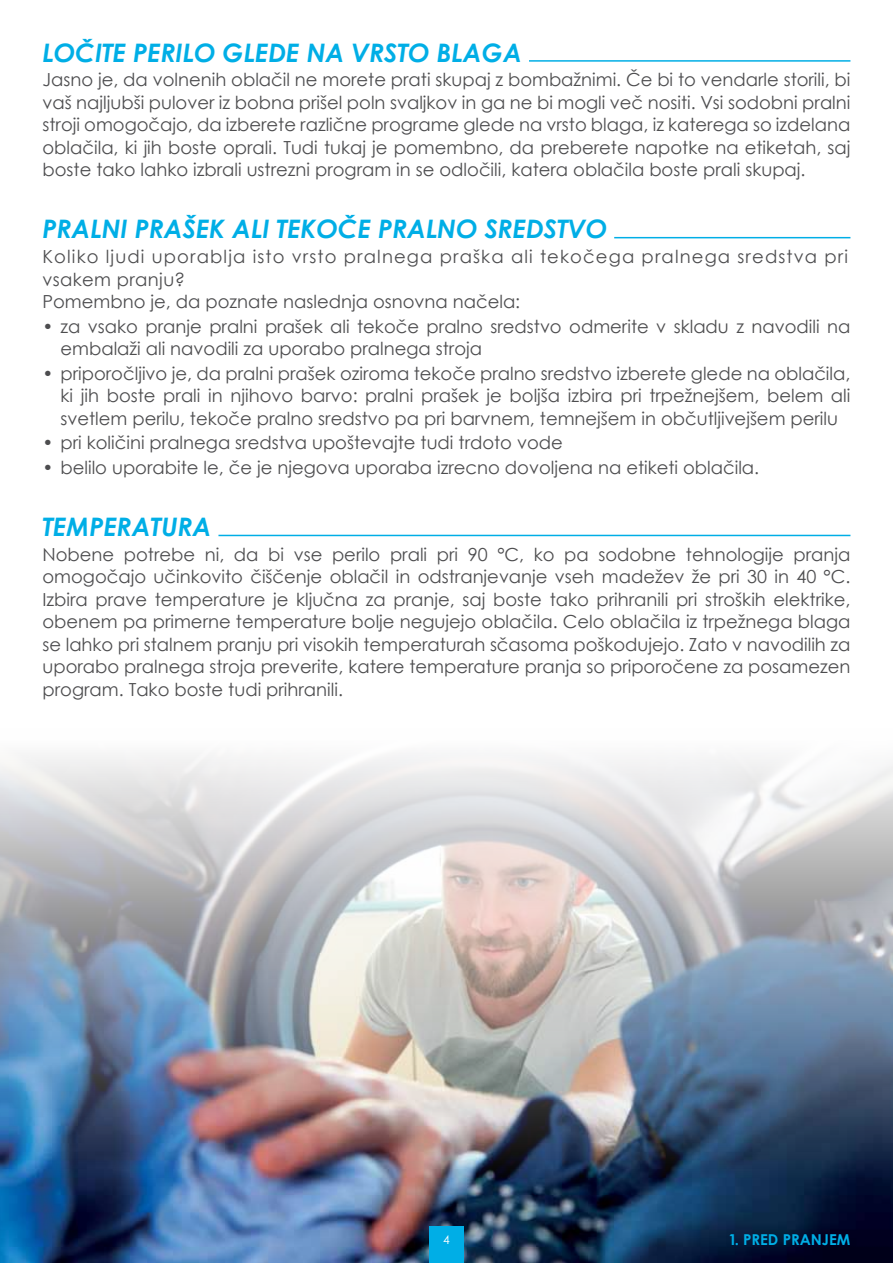
<style>
.page{position:relative;width:893px;height:1263px;background:#fff}
.page>*{position:absolute;margin:0;border:0;box-sizing:border-box;transform-origin:0 0}
.t1{font:italic 700 25.5px "Century Gothic";color:#00aee6}
.t2{font:18px/22.5px "Century Gothic";color:#4d4d4f;text-align:justify}
.t3{font:18px/22.5px "Century Gothic";letter-spacing:.065em;color:#4d4d4f}
.t4{font:700 15px "Century Gothic";color:#00aee6}
.t5{font:12px "Century Gothic";color:#fff}
</style>
<div class="page">
<img style="left:0;top:755px;width:893px;height:508px">
<div style="left:429px;top:1226px;width:34px;height:37px;background:#00aee6"></div>
<hr style="left:529px;top:60px;width:321px;height:2px;background:#00aee6">
<hr style="left:614px;top:237px;width:236px;height:1px;background:#00aee6">
<hr style="left:218px;top:535px;width:632px;height:1px;background:#00aee6">
<h1 class="t1" style="left:43px;top:33px;width:481px">LOČITE PERILO GLEDE NA VRSTO BLAGA</h1>
<p class="t2" style="left:43px;top:68px;width:809px">Jasno je, da volnenih oblačil ne morete prati skupaj z bombažnimi. Če bi to vendarle storili, bi vaš najljubši pulover iz bobna prišel poln svaljkov in ga ne bi mogli več nositi. Vsi sodobni pralni stroji omogočajo, da izberete različne programe glede na vrsto blaga, iz katerega so izdelana oblačila, ki jih boste oprali. Tudi tukaj je pomembno, da preberete napotke na etiketah, saj boste tako lahko izbrali ustrezni program in se odločili, katera oblačila boste prali skupaj.</p>
<h1 class="t1" style="left:43px;top:210px;width:566px">PRALNI PRAŠEK ALI TEKOČE PRALNO SREDSTVO</h1>
<p class="t3" style="left:43px;top:245px;width:807px">Koliko ljudi uporablja isto vrsto pralnega praška ali tekočega pralnega sredstva pri vsakem pranju?<br>Pomembno je, da poznate naslednja osnovna načela:</p>
<p class="t2" style="left:61px;top:315px;width:791px;text-indent:-18px">• za vsako pranje pralni prašek ali tekoče pralno sredstvo odmerite v skladu z navodili na embalaži ali navodili za uporabo pralnega stroja</p>
<p class="t2" style="left:61px;top:362px;width:791px;text-indent:-18px">• priporočljivo je, da pralni prašek oziroma tekoče pralno sredstvo izberete glede na oblačila, ki jih boste prali in njihovo barvo: pralni prašek je boljša izbira pri trpežnejšem, belem ali svetlem perilu, tekoče pralno sredstvo pa pri barvnem, temnejšem in občutljivejšem perilu</p>
<p class="t2" style="left:43px;top:431px;width:522px">• pri količini pralnega sredstva upoštevajte tudi trdoto vode</p>
<p class="t2" style="left:43px;top:456px;width:718px">• belilo uporabite le, če je njegova uporaba izrecno dovoljena na etiketi oblačila.</p>
<h1 class="t1" style="left:43px;top:508px;width:170px">TEMPERATURA</h1>
<p class="t2" style="left:43px;top:543px;width:809px">Nobene potrebe ni, da bi vse perilo prali pri 90 °C, ko pa sodobne tehnologije pranja omogočajo učinkovito čiščenje oblačil in odstranjevanje vseh madežev že pri 30 in 40 °C.<br>Izbira prave temperature je ključna za pranje, saj boste tako prihranili pri stroških elektrike, obenem pa primerne temperature bolje negujejo oblačila. Celo oblačila iz trpežnega blaga se lahko pri stalnem pranju pri visokih temperaturah sčasoma poškodujejo. Zato v navodilih za uporabo pralnega stroja preverite, katere temperature pranja so priporočene za posamezen program. Tako boste tudi prihranili.</p>
<p class="t5" style="left:443px;top:1231px;width:8px">4</p>
<p class="t4" style="left:728px;top:1228px;width:124px">1. PRED PRANJEM</p>
</div>
